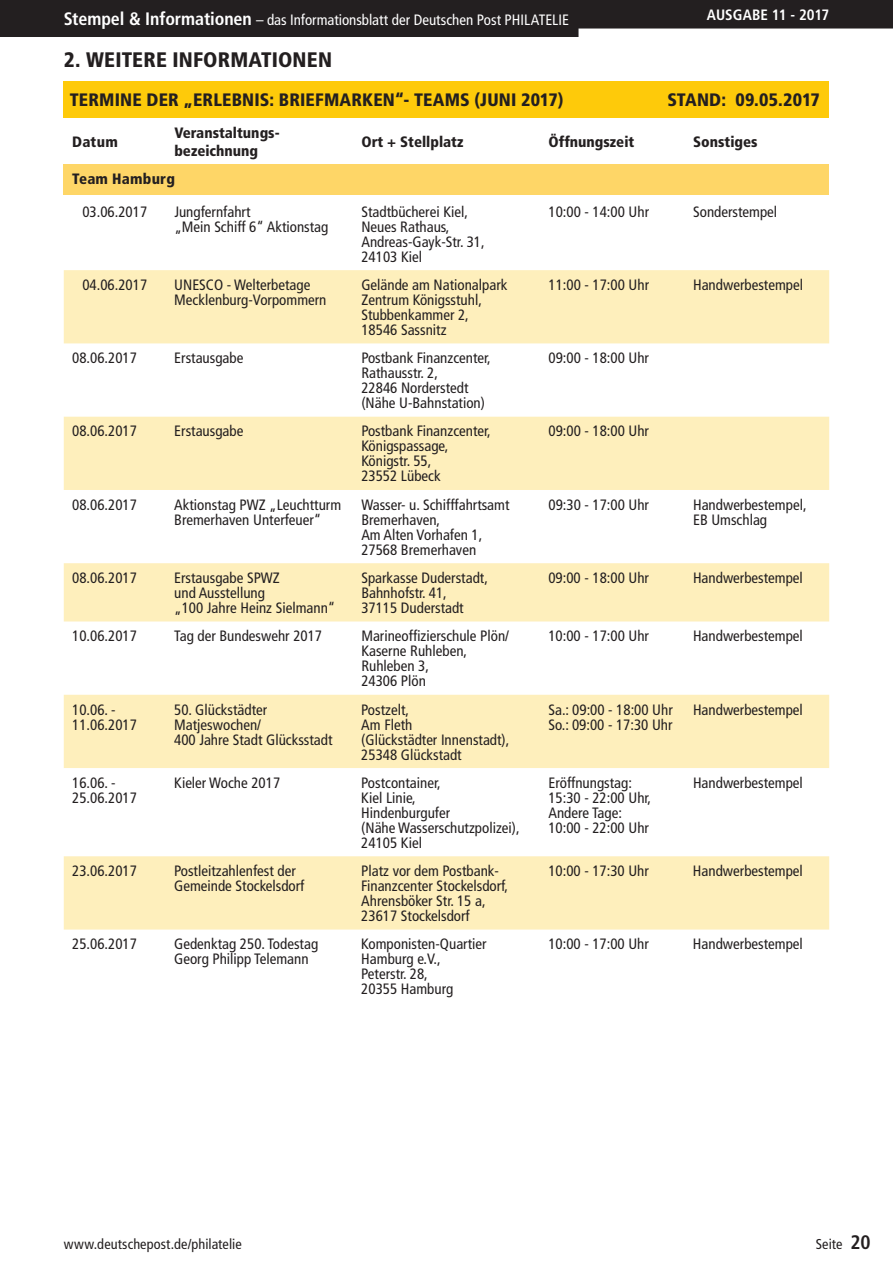
<style>
.page{position:relative;width:893px;height:1263px;background:#fff}
.page>*{position:absolute;margin:0;border:0;box-sizing:border-box;transform-origin:0 0}
.t1{font:900 condensed 21px "Frutiger LT Std";letter-spacing:.005em;color:#231f20}
.t2{font:900 condensed 18px "Frutiger LT Std";letter-spacing:.01em;color:#231f20}
.t3{font:condensed 15px/15px "Frutiger LT Std";color:#231f20}
.t4{font:900 condensed 15px/18px "Frutiger LT Std";color:#231f20}
.t5{font:condensed 15px "Frutiger LT Std";color:#fff}
.t6{font:700 condensed 15px "Frutiger LT Std";color:#fff}
.t7{font:condensed 14.25px "Frutiger LT Std";letter-spacing:.005em;color:#231f20}
.s1{font-weight:700;font-size:18px}
.s2{font-weight:700;font-size:19.5px}
</style>
<div class="page">
<svg style="left:0;top:0;width:893px;height:37px;background:#343131"></svg>
<div style="left:64px;top:81px;width:765px;height:37px;background:#feca0a"></div>
<div style="left:64px;top:164px;width:765px;height:31px;background:#fed667"></div>
<svg style="left:64px;top:270px;width:765px;height:659px;fill:#feefbc"></svg>
<p class="t5" style="left:64px;top:11px;width:507px"><span class="s1">Stempel &amp; Informationen</span> – das Informationsblatt der Deutschen Post PHILATELIE</p>
<p class="t6" style="left:707px;top:5px;width:124px">Ausgabe 11 - 2017</p>
<h1 class="t1" style="left:64px;top:47px;width:267px">2. Weitere informationen</h1>
<p class="t2" style="left:70px;top:89px;width:495px">Termine der „Erlebnis: Briefmarken“- Teams (JUNI 2017)</p>
<p class="t2" style="left:667px;top:89px;width:154px">Stand: 09.05.2017</p>
<p class="t4" style="left:72px;top:132px;width:47px">Datum</p>
<p class="t4" style="left:174px;top:123px;width:107px">Veranstaltungs&shy;bezeichnung</p>
<p class="t4" style="left:361px;top:132px;width:104px">Ort + Stellplatz</p>
<p class="t4" style="left:548px;top:132px;width:87px">Öffnungszeit</p>
<p class="t4" style="left:693px;top:132px;width:66px">Sonstiges</p>
<p class="t4" style="left:72px;top:170px;width:104px">Team Hamburg</p>
<p class="t3" style="left:82px;top:204px;width:66px">03.06.2017</p>
<p class="t3" style="left:174px;top:204px;width:156px">Jungfernfahrt<br>„Mein Schiff 6“ Aktionstag</p>
<p class="t3" style="left:361px;top:204px;width:125px">Stadtbücherei Kiel,<br>Neues Rathaus,<br>Andreas-Gayk-Str. 31,<br>24103 Kiel</p>
<p class="t3" style="left:548px;top:204px;width:102px">10:00 - 14:00 Uhr</p>
<p class="t3" style="left:693px;top:204px;width:86px">Sonderstempel</p>
<p class="t3" style="left:82px;top:277px;width:66px">04.06.2017</p>
<p class="t3" style="left:174px;top:277px;width:154px">UNESCO - Welterbetage<br>Mecklenburg-Vorpommern</p>
<p class="t3" style="left:361px;top:277px;width:148px">Gelände am Nationalpark<br>Zentrum Königsstuhl,<br>Stubbenkammer 2,<br>18546 Sassnitz</p>
<p class="t3" style="left:548px;top:277px;width:102px">11:00 - 17:00 Uhr</p>
<p class="t3" style="left:693px;top:277px;width:111px">Handwerbestempel</p>
<p class="t3" style="left:72px;top:351px;width:66px">08.06.2017</p>
<p class="t3" style="left:174px;top:351px;width:71px">Erstausgabe</p>
<p class="t3" style="left:361px;top:351px;width:131px">Postbank Finanzcenter,<br>Rathausstr. 2,<br>22846 Norderstedt (Nähe U-Bahnstation)</p>
<p class="t3" style="left:548px;top:351px;width:102px">09:00 - 18:00 Uhr</p>
<p class="t3" style="left:72px;top:424px;width:66px">08.06.2017</p>
<p class="t3" style="left:174px;top:424px;width:71px">Erstausgabe</p>
<p class="t3" style="left:361px;top:424px;width:131px">Postbank Finanzcenter,<br>Königspassage,<br>Königstr. 55,<br>23552 Lübeck</p>
<p class="t3" style="left:548px;top:424px;width:102px">09:00 - 18:00 Uhr</p>
<p class="t3" style="left:72px;top:497px;width:66px">08.06.2017</p>
<p class="t3" style="left:174px;top:497px;width:168px">Aktionstag PWZ „Leuchtturm<br>Bremerhaven Unterfeuer“</p>
<p class="t3" style="left:361px;top:497px;width:150px">Wasser- u. Schifffahrtsamt<br>Bremerhaven,<br>Am Alten Vorhafen 1,<br>27568 Bremerhaven</p>
<p class="t3" style="left:548px;top:497px;width:102px">09:30 - 17:00 Uhr</p>
<p class="t3" style="left:693px;top:497px;width:115px">Handwerbestempel,<br>EB Umschlag</p>
<p class="t3" style="left:72px;top:570px;width:66px">08.06.2017</p>
<p class="t3" style="left:174px;top:570px;width:163px">Erstausgabe SPWZ<br>und Ausstellung<br>„100 Jahre Heinz Sielmann“</p>
<p class="t3" style="left:361px;top:570px;width:128px">Sparkasse Duderstadt,<br>Bahnhofstr. 41,<br>37115 Duderstadt</p>
<p class="t3" style="left:548px;top:570px;width:102px">09:00 - 18:00 Uhr</p>
<p class="t3" style="left:693px;top:570px;width:111px">Handwerbestempel</p>
<p class="t3" style="left:72px;top:629px;width:66px">10.06.2017</p>
<p class="t3" style="left:174px;top:629px;width:149px">Tag der Bundeswehr 2017</p>
<p class="t3" style="left:361px;top:629px;width:149px">Marineoffizierschule Plön/<br>Kaserne Ruhleben,<br>Ruhleben 3,<br>24306 Plön</p>
<p class="t3" style="left:548px;top:629px;width:102px">10:00 - 17:00 Uhr</p>
<p class="t3" style="left:693px;top:629px;width:111px">Handwerbestempel</p>
<p class="t3" style="left:72px;top:702px;width:66px">10.06. -<br>11.06.2017</p>
<p class="t3" style="left:174px;top:702px;width:160px">50. Glückstädter<br>Matjeswochen/<br>400 Jahre Stadt Glücksstadt</p>
<p class="t3" style="left:361px;top:702px;width:150px">Postzelt,<br>Am Fleth<br>(Glückstädter Innenstadt),<br>25348 Glückstadt</p>
<p class="t3" style="left:548px;top:702px;width:126px">Sa.: 09:00 - 18:00 Uhr<br>So.: 09:00 - 17:30 Uhr</p>
<p class="t3" style="left:693px;top:702px;width:111px">Handwerbestempel</p>
<p class="t3" style="left:72px;top:775px;width:66px">16.06. -<br>25.06.2017</p>
<p class="t3" style="left:174px;top:775px;width:108px">Kieler Woche 2017</p>
<p class="t3" style="left:361px;top:775px;width:160px">Postcontainer,<br>Kiel Linie,<br>Hindenburgufer<br>(Nähe Wasserschutzpolizei),<br>24105 Kiel</p>
<p class="t3" style="left:548px;top:775px;width:104px">Eröffnungstag:<br>15:30 - 22:00 Uhr,<br>Andere Tage:<br>10:00 - 22:00 Uhr</p>
<p class="t3" style="left:693px;top:775px;width:111px">Handwerbestempel</p>
<p class="t3" style="left:72px;top:863px;width:66px">23.06.2017</p>
<p class="t3" style="left:174px;top:863px;width:132px">Postleitzahlenfest der<br>Gemeinde Stockelsdorf</p>
<p class="t3" style="left:361px;top:863px;width:148px">Platz vor dem Postbank-<br>Finanzcenter Stockelsdorf,<br>Ahrensböker Str. 15 a,<br>23617 Stockelsdorf</p>
<p class="t3" style="left:548px;top:863px;width:102px">10:00 - 17:30 Uhr</p>
<p class="t3" style="left:693px;top:863px;width:111px">Handwerbestempel</p>
<p class="t3" style="left:72px;top:937px;width:66px">25.06.2017</p>
<p class="t3" style="left:174px;top:937px;width:146px">Gedenktag 250. Todestag<br>Georg Philipp Telemann</p>
<p class="t3" style="left:361px;top:937px;width:127px">Komponisten-Quartier<br>Hamburg e.V.,<br>Peterstr. 28,<br>20355 Hamburg</p>
<p class="t3" style="left:548px;top:937px;width:102px">10:00 - 17:00 Uhr</p>
<p class="t3" style="left:693px;top:937px;width:111px">Handwerbestempel</p>
<p class="t7" style="left:64px;top:1235px;width:179px">www.deutschepost.de/philatelie</p>
<p class="t7" style="left:816px;top:1235px;width:56px">Seite <span class="s2">20</span></p>
</div>
